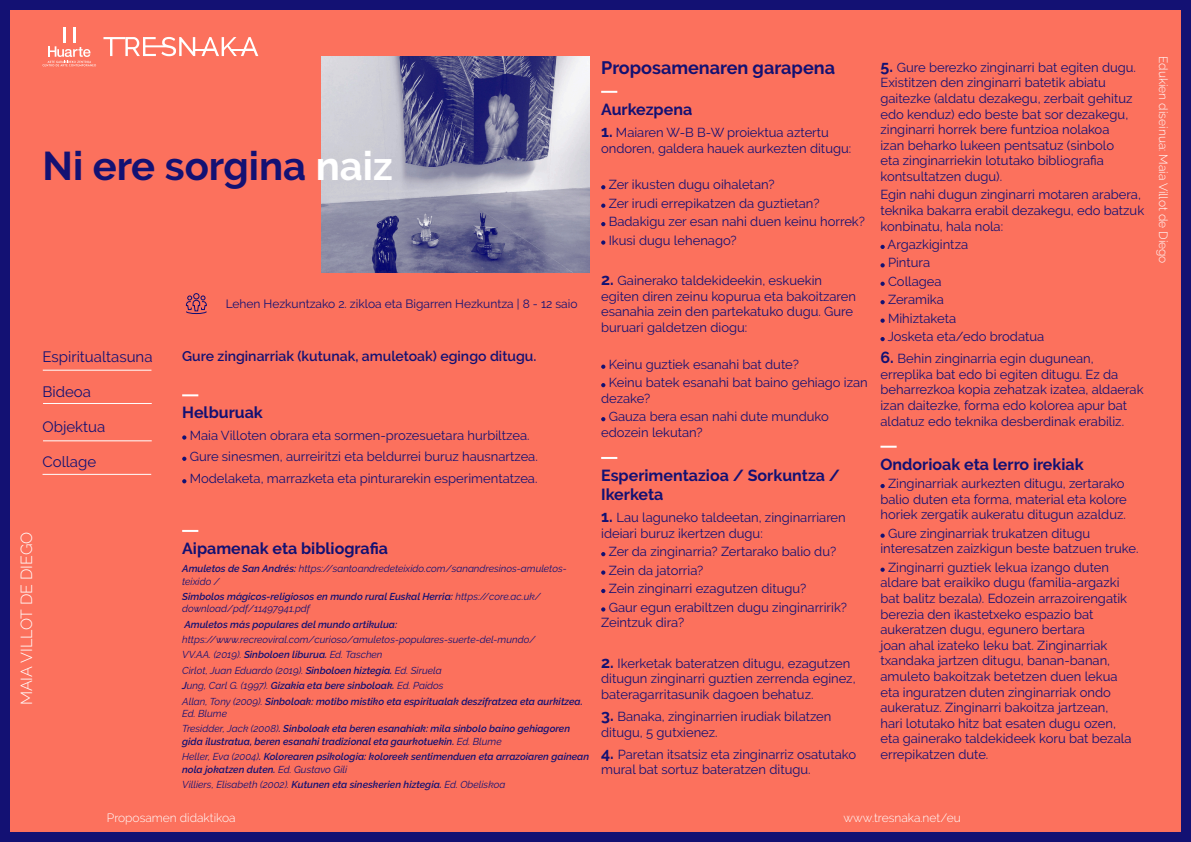
<style>
.page{position:relative;width:1191px;height:842px;background:#fff}
.page>*{position:absolute;margin:0;border:0;box-sizing:border-box;transform-origin:0 0}
.t1{font:700 40px "Raleway";color:#131173}
.t2{font:700 18px "Raleway";color:#131173}
.t3{font:700 16px/19.2px "Raleway";color:#131173}
.t4{font:300 16px "Raleway";color:#fff}
.t5{font:15px "Raleway";color:#131173}
.t6{font:600 14px "Raleway";color:#131173}
.t7{font:13px/15.6px "Raleway";color:#131173}
.t8{font:300 12px "Raleway";color:#fff}
.t9{font:12px "Raleway";color:#131173}
.t10{font:italic 600 10px/12.5px "Raleway";color:#131173}
.t11{font:italic 10px/12.5px "Raleway";color:#131173}
.s1{color:#fff}
.s2{font-weight:600}
.s3{font-weight:400}
.s4{font-weight:700;font-size:16px}
</style>
<div class="page">
<div style="left:0;top:0;width:1191px;height:842px;background:#fc715d;border:10px solid #131173"></div>
<svg style="left:103px;top:37px;width:155px;height:19px"></svg>
<svg style="left:43px;top:46px;width:53px;height:20px"></svg>
<hr style="left:63px;top:27px;width:3px;height:15px;background:#fff">
<hr style="left:73px;top:27px;width:3px;height:15px;background:#fff">
<svg style="left:601px;top:91px;width:16px;height:2px"></svg>
<svg style="left:601px;top:185px;width:4px;height:4px"></svg>
<svg style="left:601px;top:204px;width:4px;height:4px"></svg>
<svg style="left:601px;top:222px;width:4px;height:4px"></svg>
<svg style="left:601px;top:240px;width:4px;height:5px"></svg>
<svg style="left:601px;top:365px;width:4px;height:4px"></svg>
<svg style="left:601px;top:383px;width:4px;height:4px"></svg>
<svg style="left:601px;top:417px;width:4px;height:4px"></svg>
<svg style="left:601px;top:457px;width:16px;height:2px"></svg>
<svg style="left:601px;top:552px;width:4px;height:4px"></svg>
<svg style="left:601px;top:570px;width:4px;height:5px"></svg>
<svg style="left:601px;top:589px;width:4px;height:4px"></svg>
<svg style="left:601px;top:607px;width:4px;height:5px"></svg>
<svg style="left:880px;top:245px;width:4px;height:4px"></svg>
<svg style="left:880px;top:263px;width:4px;height:4px"></svg>
<svg style="left:880px;top:282px;width:4px;height:4px"></svg>
<svg style="left:880px;top:300px;width:4px;height:4px"></svg>
<svg style="left:880px;top:318px;width:4px;height:5px"></svg>
<svg style="left:880px;top:337px;width:4px;height:4px"></svg>
<svg style="left:880px;top:446px;width:16px;height:2px"></svg>
<svg style="left:880px;top:484px;width:4px;height:4px"></svg>
<svg style="left:880px;top:533px;width:4px;height:5px"></svg>
<svg style="left:880px;top:568px;width:4px;height:4px"></svg>
<svg style="left:182px;top:394px;width:16px;height:2px"></svg>
<svg style="left:182px;top:435px;width:4px;height:5px"></svg>
<svg style="left:182px;top:457px;width:4px;height:4px"></svg>
<svg style="left:182px;top:479px;width:4px;height:4px"></svg>
<svg style="left:182px;top:530px;width:16px;height:2px"></svg>
<svg style="left:185px;top:293px;width:22px;height:21px"></svg>
<hr style="left:43px;top:370px;width:108px;height:1px;background:#fff">
<hr style="left:43px;top:403px;width:109px;height:1px;background:#fff">
<hr style="left:43px;top:440px;width:109px;height:1px;background:#fff">
<img style="left:322px;top:57px;width:268px;height:215px">
<hr style="left:43px;top:474px;width:108px;height:1px;background:#fff">
<p class="t4" style="left:17px;top:705px;width:175px;rotate:-90deg">MAIA VILLOT DE DIEGO</p>
<p class="t1" style="left:43px;top:143px;width:352px">Ni ere sorgina <span class="s1">naiz</span></p>
<p class="t9" style="left:226px;top:297px;width:353px">Lehen Hezkuntzako 2. zikloa eta Bigarren Hezkuntza | 8 - 12 saio</p>
<p class="t5" style="left:43px;top:348px;width:111px">Espiritualtasuna</p>
<p class="t6" style="left:182px;top:348px;width:356px">Gure zinginarriak (kutunak, amuletoak) egingo ditugu.</p>
<p class="t5" style="left:43px;top:383px;width:50px">Bideoa</p>
<p class="t5" style="left:43px;top:418px;width:64px">Objektua</p>
<p class="t5" style="left:43px;top:453px;width:55px">Collage</p>
<p class="t3" style="left:182px;top:403px;width:82px">Helburuak</p>
<p class="t7" style="left:190px;top:427px;width:341px">Maia Villoten obrara eta sormen-prozesuetara hurbiltzea.</p>
<p class="t7" style="left:190px;top:448px;width:349px">Gure sinesmen, aurreiritzi eta beldurrei buruz hausnartzea.</p>
<p class="t7" style="left:190px;top:471px;width:349px">Modelaketa, marrazketa eta pinturarekin esperimentatzea.</p>
<p class="t3" style="left:182px;top:539px;width:207px">Aipamenak eta bibliografia</p>
<p class="t11" style="left:182px;top:562px;width:386px"><span class="s2">Amuletos de San Andrés:</span> https://santoandredeteixido.com/sanandresinos-amuletos&shy;teixido /</p>
<p class="t10" style="left:182px;top:590px;width:360px">Simbolos mágicos-religiosos en mundo rural Euskal Herria: <span class="s3">https://core.ac.uk/ download/pdf/11497941.pdf</span></p>
<p class="t10" style="left:184px;top:618px;width:214px">Amuletos más populares del mundo artikulua:</p>
<p class="t11" style="left:182px;top:633px;width:355px">https://www.recreoviral.com/curioso/amuletos-populares-suerte-del-mundo/</p>
<p class="t11" style="left:182px;top:649px;width:202px">VV.AA. (2019). <span class="s2">Sinboloen liburua.</span> Ed. Taschen</p>
<p class="t11" style="left:182px;top:664px;width:261px">Cirlot, Juan Eduardo (2019). <span class="s2">Sinboloen hiztegia.</span> Ed. Siruela</p>
<p class="t11" style="left:182px;top:679px;width:263px"><span class="s2">J</span>ung, Carl G. (1997). <span class="s2">Gizakia eta bere sinboloak.</span> Ed. Paidos</p>
<p class="t10" style="left:182px;top:695px;width:402px"><span class="s3">Allan, Tony (2009).</span> Sinboloak: motibo mistiko eta espiritualak deszifratzea eta aurkitzea.<br><span class="s3">Ed. Blume</span></p>
<p class="t10" style="left:182px;top:722px;width:389px"><span class="s3">Tresidder, Jack (2008)</span>. Sinboloak eta beren esanahiak: mila sinbolo baino gehiagoren gida ilustratua, beren esanahi tradizional eta gaurkotuekin. <span class="s3">Ed. Blume</span></p>
<p class="t10" style="left:182px;top:750px;width:408px"><span class="s3">Heller, Eva (2004)</span>. Kolorearen psikologia: koloreek sentimenduen eta arrazoiaren gainean nola jokatzen duten. <span class="s3">Ed. Gustavo Gili</span></p>
<p class="t11" style="left:182px;top:778px;width:325px">Villiers, Elisabeth (2002). <span class="s2">Kutunen eta sineskerien hiztegia.</span> Ed. Obeliskoa</p>
<p class="t2" style="left:601px;top:57px;width:235px">Proposamenaren garapena</p>
<p class="t3" style="left:601px;top:100px;width:93px">Aurkezpena</p>
<p class="t7" style="left:601px;top:124px;width:252px"><span class="s4">1.</span> Maiaren W-B B-W proiektua aztertu ondoren, galdera hauek aurkezten ditugu:</p>
<p class="t7" style="left:609px;top:177px;width:167px">Zer ikusten dugu oihaletan?</p>
<p class="t7" style="left:609px;top:195px;width:212px">Zer irudi errepikatzen da guztietan?</p>
<p class="t7" style="left:609px;top:214px;width:258px">Badakigu zer esan nahi duen keinu horrek?</p>
<p class="t7" style="left:609px;top:232px;width:129px">Ikusi dugu lehenago?</p>
<p class="t7" style="left:601px;top:273px;width:256px"><span class="s4">2.</span> Gainerako taldekideekin, eskuekin egiten diren zeinu kopurua eta bakoitzaren esanahia zein den partekatuko dugu. Gure buruari galdetzen diogu:</p>
<p class="t7" style="left:609px;top:356px;width:192px">Keinu guztiek esanahi bat dute?</p>
<p class="t7" style="left:601px;top:375px;width:268px;text-indent:8px">Keinu batek esanahi bat baino gehiago izan dezake?</p>
<p class="t7" style="left:601px;top:409px;width:229px;text-indent:8px">Gauza bera esan nahi dute munduko edozein lekutan?</p>
<p class="t3" style="left:601px;top:466px;width:240px">Esperimentazioa / Sorkuntza /<br>Ikerketa</p>
<p class="t7" style="left:601px;top:510px;width:246px"><span class="s4">1.</span> Lau laguneko taldeetan, zinginarriaren ideiari buruz ikertzen dugu:</p>
<p class="t7" style="left:609px;top:544px;width:229px">Zer da zinginarria? Zertarako balio du?</p>
<p class="t7" style="left:609px;top:562px;width:96px">Zein da jatorria?</p>
<p class="t7" style="left:609px;top:581px;width:199px">Zein zinginarri ezagutzen ditugu?</p>
<p class="t7" style="left:601px;top:599px;width:247px;text-indent:8px">Gaur egun erabiltzen dugu zinginarririk?<br>Zeintzuk dira?</p>
<p class="t7" style="left:601px;top:655px;width:256px"><span class="s4">2.</span> Ikerketak bateratzen ditugu, ezagutzen ditugun zinginarri guztien zerrenda eginez, bateragarritasunik dagoen behatuz.</p>
<p class="t7" style="left:601px;top:708px;width:232px"><span class="s4">3.</span> Banaka, zinginarrien irudiak bilatzen ditugu, 5 gutxienez.</p>
<p class="t7" style="left:601px;top:746px;width:256px"><span class="s4">4.</span> Paretan itsatsiz eta zinginarriz osatutako mural bat sortuz bateratzen ditugu.</p>
<p class="t7" style="left:880px;top:59px;width:257px"><span class="s4">5.</span> Gure berezko zinginarri bat egiten dugu.<br>Existitzen den zinginarri batetik abiatu gaitezke (aldatu dezakegu, zerbait gehituz edo kenduz) edo beste bat sor dezakegu, zinginarri horrek bere funtzioa nolakoa izan beharko lukeen pentsatuz (sinbolo eta zinginarriekin lotutako bibliografia kontsultatzen dugu).</p>
<p class="t7" style="left:880px;top:187px;width:265px">Egin nahi dugun zinginarri motaren arabera, teknika bakarra erabil dezakegu, edo batzuk konbinatu, hala nola:</p>
<p class="t7" style="left:887px;top:237px;width:82px">Argazkigintza</p>
<p class="t7" style="left:888px;top:255px;width:44px">Pintura</p>
<p class="t7" style="left:888px;top:273px;width:55px">Collagea</p>
<p class="t7" style="left:888px;top:292px;width:57px">Zeramika</p>
<p class="t7" style="left:888px;top:310px;width:70px">Mihiztaketa</p>
<p class="t7" style="left:887px;top:329px;width:158px">Josketa eta/edo brodatua</p>
<p class="t7" style="left:880px;top:351px;width:264px"><span class="s4">6.</span> Behin zinginarria egin dugunean, erreplika bat edo bi egiten ditugu. Ez da beharrezkoa kopia zehatzak izatea, aldaerak izan daitezke, forma edo kolorea apur bat aldatuz edo teknika desberdinak erabiliz.</p>
<p class="t3" style="left:880px;top:455px;width:205px">Ondorioak eta lerro irekiak</p>
<p class="t7" style="left:880px;top:476px;width:248px;text-align:center">Zinginarriak aurkezten ditugu, zertarako balio duten eta forma, material eta kolore horiek zergatik aukeratu ditugun azalduz.</p>
<p class="t7" style="left:880px;top:525px;width:259px;text-indent:8px">Gure zinginarriak trukatzen ditugu interesatzen zaizkigun beste batzuen truke.</p>
<p class="t7" style="left:880px;top:559px;width:252px;text-indent:8px">Zinginarri guztiek lekua izango duten aldare bat eraikiko dugu (familia-argazki bat balitz bezala). Edozein arrazoirengatik berezia den ikastetxeko espazio bat aukeratzen dugu, egunero bertara<br>joan ahal izateko leku bat. Zinginarriak txandaka jartzen ditugu, banan-banan, amuleto bakoitzak betetzen duen lekua eta inguratzen duten zinginarriak ondo aukeratuz. Zinginarri bakoitza jartzean, hari lotutako hitz bat esaten dugu ozen, eta gainerako taldekideek koru bat bezala errepikatzen dute.</p>
<p class="t8" style="left:107px;top:811px;width:130px">Proposamen didaktikoa</p>
<p class="t8" style="left:843px;top:811px;width:119px">www.tresnaka.net/eu</p>
<p class="t8" style="left:1170px;top:56px;width:209px;rotate:90deg">Edukien diseinua: Maia Villot de Diego</p>
</div>
